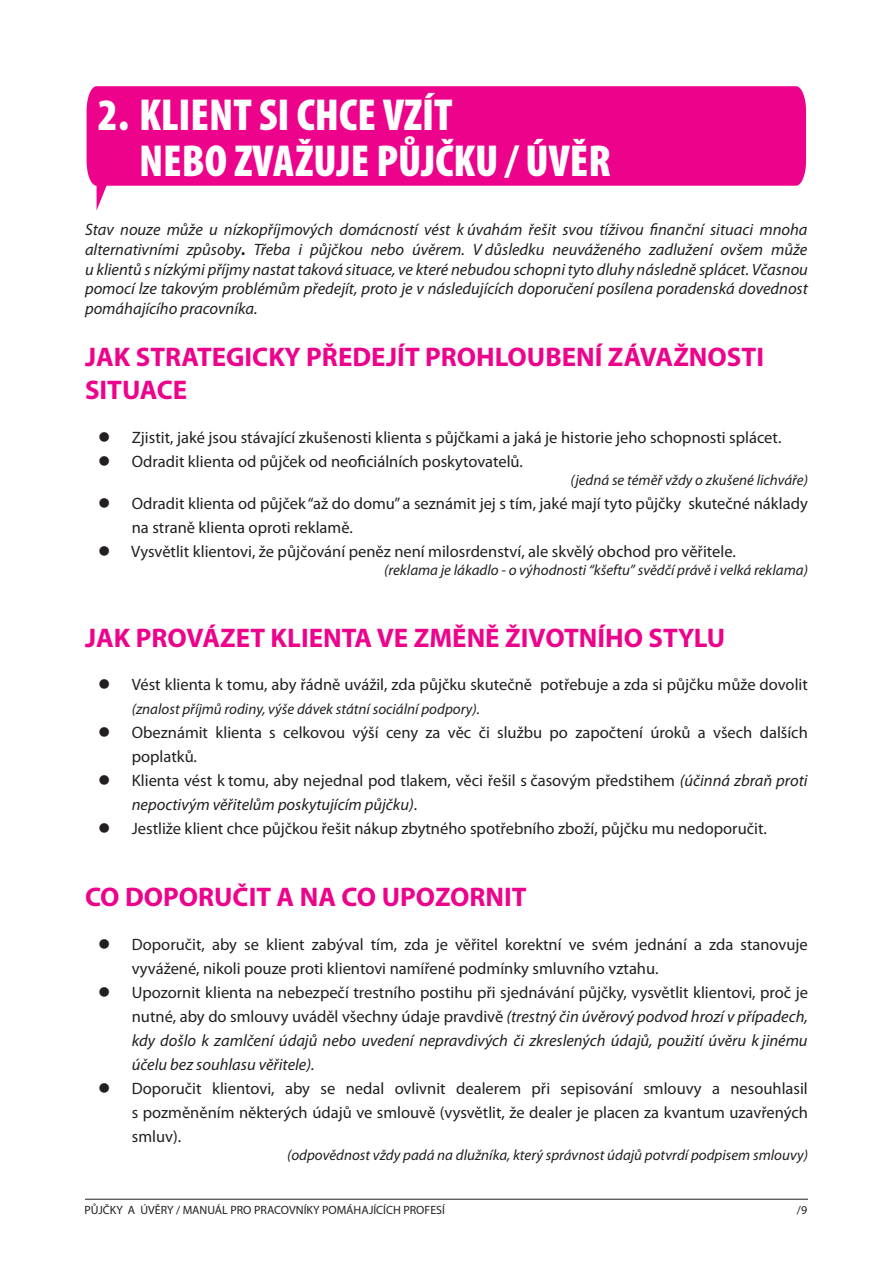
<style>
.page{position:relative;width:893px;height:1263px;background:#fff}
.page>*{position:absolute;margin:0;border:0;box-sizing:border-box;transform-origin:0 0}
.t1{font:900 condensed 45px/45px "Myriad Pro";color:#fff}
.t2{font:700 27px/32.4px "Myriad Pro";color:#ed028c}
.t3{font:16.5px/24px "Myriad Pro";color:#231f20}
.t4{font:italic 16.5px/19.8px "Myriad Pro";color:#231f20;text-align:justify}
.t5{font:italic 15px "Myriad Pro";color:#231f20}
.t6{font:12px "Myriad Pro";color:#231f20}
.s1{font-weight:700}
.s2{font-style:italic}
.s3{font-style:normal}
</style>
<div class="page">
<svg style="left:87px;top:86px;width:719px;height:125px;fill:#ed028c"></svg>
<hr style="left:85px;top:1199px;width:723px;height:1px;background:#231f20">
<h1 class="t1" style="left:139px;top:94px;width:473px;text-indent:-41px">2. KLIENT SI CHCE VZÍT<br>NEBO ZVAŽUJE PŮJČKU / ÚVĚR</h1>
<p class="t4" style="left:85px;top:220px;width:724px">Stav nouze může u nízkopříjmových domácností vést k úvahám řešit svou tíživou finanční situaci mnoha alternativními způsoby<span class="s1">.</span> Třeba i půjčkou nebo úvěrem. V důsledku neuváženého zadlužení ovšem může u klientů s nízkými příjmy nastat taková situace, ve které nebudou schopni tyto dluhy následně splácet. Včasnou pomocí lze takovým problémům předejít, proto je v následujících doporučení posílena poradenská dovednost pomáhajícího pracovníka.</p>
<h2 class="t2" style="left:85px;top:341px;width:680px">JAK STRATEGICKY PŘEDEJÍT PROHLOUBENÍ ZÁVAŽNOSTI<br>SITUACE</h2>
<p class="t3" style="left:98px;top:425px;width:685px">● Zjistit, jaké jsou stávající zkušenosti klienta s půjčkami a jaká je historie jeho schopnosti splácet.</p>
<p class="t3" style="left:98px;top:449px;width:426px">● Odradit klienta od půjček od neoficiálních poskytovatelů.</p>
<p class="t5" style="left:570px;top:471px;width:239px">(jedná se téměř vždy o zkušené lichváře)</p>
<p class="t3" style="left:132px;top:491px;width:677px;text-indent:-34px">● Odradit klienta od půjček “až do domu” a seznámit jej s tím, jaké mají tyto půjčky skutečné náklady na straně klienta oproti reklamě.</p>
<p class="t3" style="left:98px;top:539px;width:639px">● Vysvětlit klientovi, že půjčování peněz není milosrdenství, ale skvělý obchod pro věřitele.</p>
<p class="t5" style="left:384px;top:561px;width:425px">(reklama je lákadlo - o výhodnosti “kšeftu” svědčí právě i velká reklama)</p>
<h2 class="t2" style="left:85px;top:622px;width:642px">JAK PROVÁZET KLIENTA VE ZMĚNĚ ŽIVOTNÍHO STYLU</h2>
<p class="t3" style="left:98px;top:673px;width:711px">● Vést klienta k tomu, aby řádně uvážil, zda půjčku skutečně potřebuje a zda si půjčku může dovolit</p>
<p class="t5" style="left:132px;top:701px;width:349px">(znalost příjmů rodiny, výše dávek státní sociální podpory).</p>
<p class="t3" style="left:132px;top:721px;width:677px;text-indent:-34px">● Obeznámit klienta s celkovou výší ceny za věc či službu po započtení úroků a všech dalších poplatků.</p>
<p class="t3" style="left:132px;top:769px;width:677px;text-indent:-34px">● Klienta vést k tomu, aby nejednal pod tlakem, věci řešil s časovým předstihem <span class="s2">(účinná zbraň proti nepoctivým věřitelům poskytujícím půjčku)</span>.</p>
<p class="t3" style="left:98px;top:817px;width:670px">● Jestliže klient chce půjčkou řešit nákup zbytného spotřebního zboží, půjčku mu nedoporučit.</p>
<h2 class="t2" style="left:85px;top:881px;width:443px">CO DOPORUČIT A NA CO UPOZORNIT</h2>
<p class="t3" style="left:132px;top:933px;width:677px;text-indent:-34px">● Doporučit, aby se klient zabýval tím, zda je věřitel korektní ve svém jednání a zda stanovuje vyvážené, nikoli pouze proti klientovi namířené podmínky smluvního vztahu.</p>
<p class="t4" style="left:132px;top:981px;width:678px;line-height:24px;text-indent:-34px">● <span class="s3">Upozornit klienta na nebezpečí trestního postihu při sjednávání půjčky, vysvětlit klientovi, proč je nutné, aby do smlouvy uváděl všechny údaje pravdivě</span> (trestný čin úvěrový podvod hrozí v případech, kdy došlo k zamlčení údajů nebo uvedení nepravdivých či zkreslených údajů, použití úvěru k jinému účelu bez souhlasu věřitele).</p>
<p class="t3" style="left:132px;top:1077px;width:678px;text-align:justify;text-indent:-34px">● Doporučit klientovi, aby se nedal ovlivnit dealerem při sepisování smlouvy a nesouhlasil s pozměněním některých údajů ve smlouvě (vysvětlit, že dealer je placen za kvantum uzavřených smluv).</p>
<p class="t5" style="left:287px;top:1147px;width:522px">(odpovědnost vždy padá na dlužníka, který správnost údajů potvrdí podpisem smlouvy)</p>
<p class="t6" style="left:84px;top:1203px;width:362px">PŮJČKY A ÚVĚRY / MANUÁL PRO PRACOVNÍKY POMÁHAJÍCÍCH PROFESÍ</p>
<p class="t6" style="left:797px;top:1203px;width:12px">/9</p>
</div>
